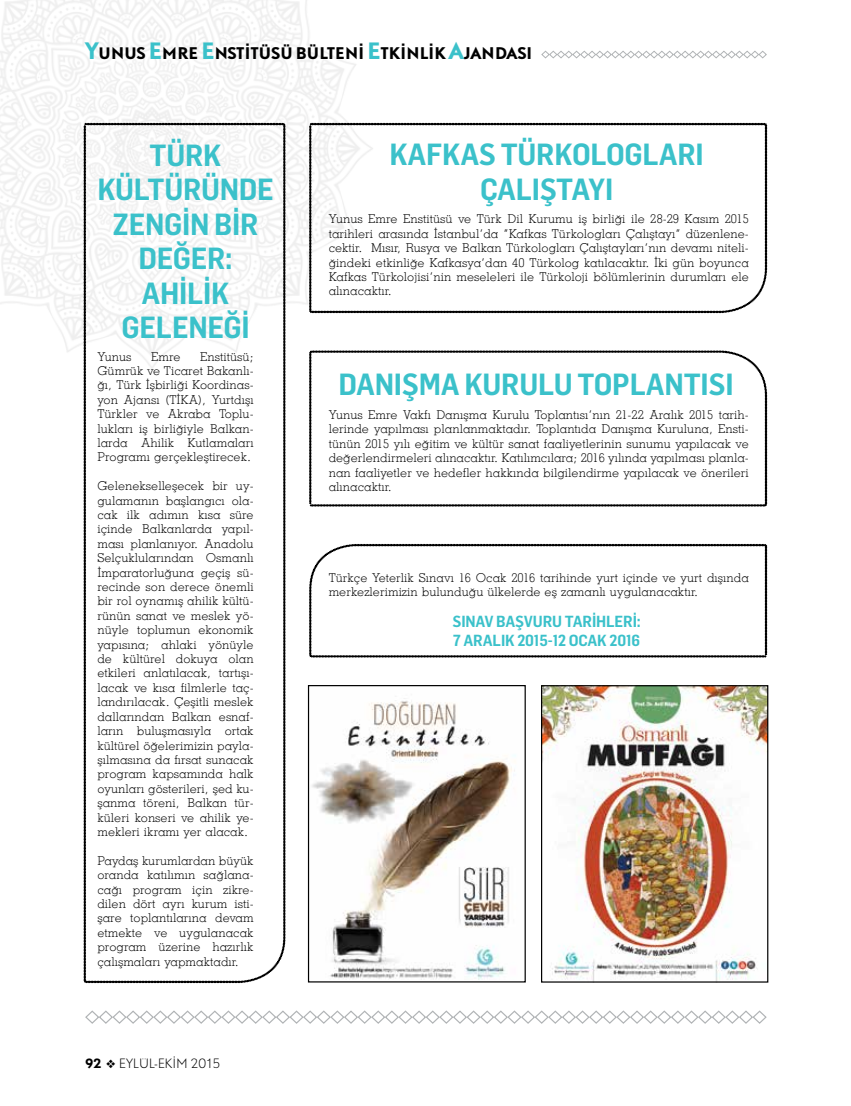
<style>
.page{position:relative;width:851px;height:1106px;background:#fff}
.page>*{position:absolute;margin:0;border:0;box-sizing:border-box;transform-origin:0 0}
.t1{font:600 30px/34.5px "Flama Semicondensed";letter-spacing:-.01em;color:#3bc1ca;text-align:center}
.t2{font:600 15.75px/18.1px "Flama Semicondensed";letter-spacing:-.01em;color:#3bc1ca;text-align:right}
.t3{font:700 15px "DTL Nobel T";letter-spacing:-.025em;color:#000}
.t4{font:12px/14.4px "Cg Nashville Lt";color:#000;text-align:justify}
.t5{font:300 12px "DTL Nobel T";letter-spacing:-.005em;color:#000}
.s1{font-size:21px;color:#3bc1ca}
.s2{font-weight:700}
</style>
<div class="page">
<img style="left:0;top:0;width:381px;height:378px">
<svg style="left:541px;top:50px;width:226px;height:9px"></svg>
<svg style="left:309px;top:123px;width:457px;height:190px"></svg>
<svg style="left:309px;top:544px;width:457px;height:113px"></svg>
<svg style="left:309px;top:351px;width:457px;height:155px"></svg>
<svg style="left:85px;top:1010px;width:682px;height:14px"></svg>
<svg style="left:84px;top:123px;width:201px;height:859px"></svg>
<img style="left:312px;top:698px;width:204px;height:282px">
<div style="left:308px;top:685px;width:217px;height:297px;border:1px solid #000"></div>
<img style="left:543px;top:687px;width:223px;height:293px">
<div style="left:541px;top:685px;width:227px;height:297px;border:1px solid #000"></div>
<p class="t3" style="left:85px;top:43px;width:448px"><span class="s1">Y</span>UNUS <span class="s1">E</span>MRE <span class="s1">E</span>NSTİTÜSÜ BÜLTENİ <span class="s1">E</span>TKİNLİK <span class="s1">A</span>JANDASI</p>
<h1 class="t1" style="left:97px;top:136px;width:88px;text-align:left;text-indent:52px">TÜRK<br>KÜLTÜRÜN</h1>
<h1 class="t1" style="left:239px;top:171px;width:33px">DE</h1>
<h1 class="t1" style="left:113px;top:205px;width:33px">ZENGIN</h1>
<h1 class="t1" style="left:214px;top:205px;width:31px">BIR</h1>
<h1 class="t1" style="left:138px;top:240px;width:96px">DEĞER:</h1>
<h1 class="t1" style="left:142px;top:274px;width:75px">AHILIK</h1>
<h1 class="t1" style="left:121px;top:309px;width:126px">GELENEĞI</h1>
<p class="t4" style="left:97px;top:349px;width:158px;text-indent:103px">Enstitüsü; Gümrük ve Ticaret Bakanlı&shy;ğı, Türk İşbirliği Koordinas&shy;yon Ajansı (TİKA), Yurtdışı Türkler ve Akraba Toplu&shy;lukları iş birliğiyle Balkan&shy;larda Ahilik Kutlamaları Programı gerçekleştirecek.</p>
<p class="t4" style="left:97px;top:478px;width:158px">Gelenekselleşecek bir uy&shy;gulamanın başlangıcı ola&shy;cak ilk adımın kısa süre içinde Balkanlarda yapıl&shy;ması planlanıyor. Anadolu Selçuklularından Osmanlı İmparatorluğuna geçiş sü&shy;recinde son derece önemli bir rol oynamış ahilik kültü&shy;rünün sanat ve meslek yö&shy;nüyle toplumun ekonomik yapısına; ahlaki yönüyle de kültürel dokuya olan etkileri anlatılacak, tartışı&shy;lacak ve kısa filmlerle taç&shy;landırılacak. Çeşitli meslek dallarından Balkan esnaf&shy;ların buluşmasıyla ortak kültürel öğelerimizin payla&shy;şılmasına da fırsat sunacak program kapsamında halk oyunları gösterileri, şed ku&shy;şanma töreni, Balkan tür&shy;küleri konseri ve ahilik ye&shy;mekleri ikramı yer alacak.</p>
<p class="t4" style="left:97px;top:853px;width:158px">Paydaş kurumlardan büyük oranda katılımın sağlana&shy;cağı program için zikre&shy;dilen dört ayrı kurum isti&shy;şare toplantılarına devam etmekte ve uygulanacak program üzerine hazırlık çalışmaları yapmaktadır.</p>
<p class="t4" style="left:97px;top:349px;width:36px">Yunus</p>
<p class="t4" style="left:151px;top:349px;width:31px">Emre</p>
<p class="t5" style="left:85px;top:1055px;width:137px"><span class="s2">92</span> ❖ EYLÜL-EKİM 2015</p>
<h1 class="t1" style="left:389px;top:136px;width:316px">KAFKAS TÜRKOLOGLARI<br>ÇALIŞTAYI</h1>
<p class="t4" style="left:328px;top:212px;width:421px">Yunus Emre Enstitüsü ve Türk Dil Kurumu iş birliği ile 28-29 Kasım 2015 tarihleri arasında İstanbul’da “Kafkas Türkologları Çalıştayı” düzenlene&shy;cektir. Mısır, Rusya ve Balkan Türkologları Çalıştayları’nın devamı niteli&shy;ğindeki etkinliğe Kafkasya’dan 40 Türkolog katılacaktır. İki gün boyunca Kafkas Türkolojisi’nin meseleleri ile Türkoloji bölümlerinin durumları ele alınacaktır.</p>
<h1 class="t1" style="left:338px;top:365px;width:274px">DANIŞMA KURULU TOPLA</h1>
<h1 class="t1" style="left:664px;top:365px;width:67px">NTISI</h1>
<p class="t4" style="left:328px;top:407px;width:421px">Yunus Emre Vakfı Danışma Kurulu Toplantısı’nın 21-22 Aralık 2015 tarih&shy;lerinde yapılması planlanmaktadır. Toplantıda Danışma Kuruluna, Ensti&shy;tünün 2015 yılı eğitim ve kültür sanat faaliyetlerinin sunumu yapılacak ve değerlendirmeleri alınacaktır. Katılımcılara; 2016 yılında yapılması planla&shy;nan faaliyetler ve hedefler hakkında bilgilendirme yapılacak ve önerileri alınacaktır.</p>
<p class="t4" style="left:328px;top:570px;width:421px">Türkçe Yeterlik Sınavı 16 Ocak 2016 tarihinde yurt içinde ve yurt dışında merkezlerimizin bulunduğu ülkelerde eş zamanlı uygulanacaktır.</p>
<h2 class="t2" style="left:453px;top:612px;width:189px">TARIHLERI:<br>7 ARALIK 2015-12 OCAK 2016</h2>
<h2 class="t2" style="left:452px;top:612px;width:82px">SINAV BAŞVURU</h2>
</div>
